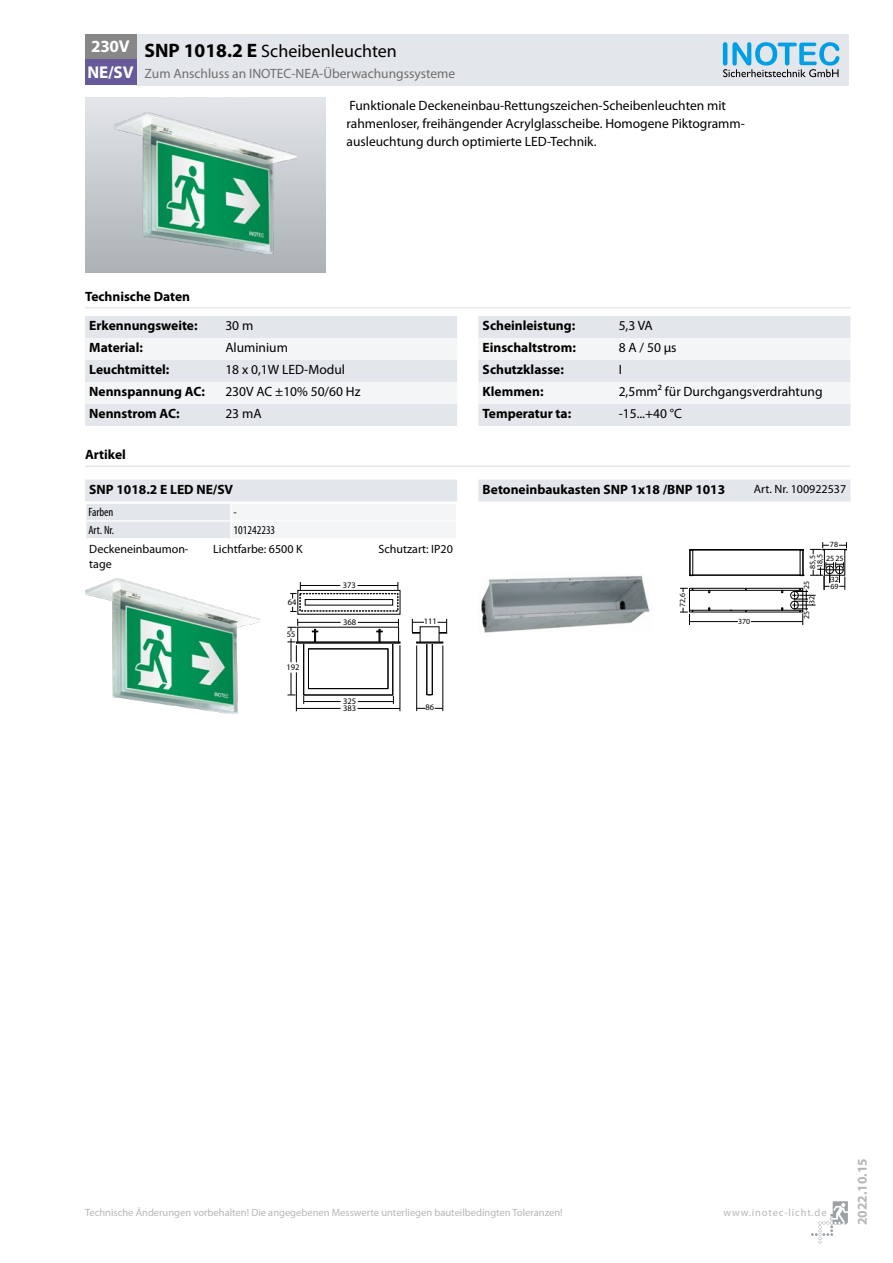
<style>
.page{position:relative;width:893px;height:1263px;background:#fff}
.page>*{position:absolute;margin:0;border:0;box-sizing:border-box;transform-origin:0 0}
.t1{font:18px "Myriad Pro";color:#000}
.t2{font:700 17.1px/25.5px "Myriad Pro";letter-spacing:-.01em;color:#fff}
.t3{font:13.5px/18px "Myriad Pro";color:#000}
.t4{font:700 13.5px "Myriad Pro";color:#000}
.t5{font:13.5px "Myriad Pro";color:#706f6f}
.t6{font:700 13.5px "Myriad Pro";color:#b6b6ba}
.t7{font:12px/14.4px "Myriad Pro";color:#000}
.t8{font:condensed 12px "Myriad Pro";color:#000}
.t9{font:10.5px "Myriad Pro";color:#b6b6ba}
.t10{font:10.5px "Myriad Pro";letter-spacing:.08em;color:#b6b6ba}
.t11{font:8.55px "Myriad";color:#000}
.t12{font:8.4px "Myriad";color:#000}
.t13{font:7.95px/7.4px "Myriad";color:#000}
.s1{font-weight:700;font-size:19.5px}
</style>
<div class="page">
<svg style="left:811px;top:1201px;width:37px;height:43px"></svg>
<div style="left:85px;top:98px;width:240px;height:174px;background:linear-gradient(to bottom,#e3e5e9,#acb1b5)"></div>
<img style="left:114px;top:113px;width:182px;height:140px">
<svg style="left:85px;top:316px;width:372px;height:110px"></svg>
<svg style="left:478px;top:316px;width:372px;height:110px"></svg>
<hr style="left:85px;top:307px;width:765px;height:1px;background:#e3e6ea">
<hr style="left:85px;top:465px;width:765px;height:2px;background:#e3e6ea">
<img style="left:85px;top:578px;width:174px;height:135px">
<svg style="left:307px;top:662px;width:82px;height:28px"></svg>
<div style="left:303px;top:643px;width:90px;height:52px;border:1px solid #000"></div>
<svg style="left:416px;top:642px;width:27px;height:53px"></svg>
<svg style="left:412px;top:619px;width:12px;height:14px"></svg>
<svg style="left:437px;top:619px;width:10px;height:14px"></svg>
<hr style="left:443px;top:645px;width:1px;height:66px;background:#000">
<hr style="left:416px;top:645px;width:1px;height:66px;background:#000">
<svg style="left:287px;top:673px;width:9px;height:23px"></svg>
<hr style="left:358px;top:708px;width:42px;height:1px;background:#000">
<hr style="left:296px;top:708px;width:45px;height:1px;background:#000">
<hr style="left:296px;top:672px;width:1px;height:39px;background:#000">
<hr style="left:400px;top:645px;width:1px;height:66px;background:#000">
<hr style="left:358px;top:701px;width:35px;height:1px;background:#000">
<hr style="left:304px;top:701px;width:37px;height:1px;background:#000">
<div style="left:308px;top:649px;width:80px;height:40px;background:#fff"></div>
<div style="left:308px;top:649px;width:80px;height:40px;border:1px solid #000"></div>
<svg style="left:287px;top:582px;width:113px;height:80px"></svg>
<div style="left:300px;top:593px;width:98px;height:18px;border:1px dashed #000"></div>
<svg style="left:85px;top:480px;width:372px;height:58px"></svg>
<hr style="left:85px;top:502px;width:146px;height:2px;background:#fff">
<hr style="left:231px;top:502px;width:226px;height:2px;background:#fff">
<hr style="left:85px;top:520px;width:146px;height:2px;background:#fff">
<hr style="left:231px;top:520px;width:226px;height:2px;background:#fff">
<div style="left:478px;top:480px;width:372px;height:22px;background:#e3e6ea"></div>
<img style="left:481px;top:575px;width:169px;height:57px">
<div style="left:790px;top:591px;width:8px;height:8px;border:1px solid #000;border-radius:50%"></div>
<div style="left:790px;top:601px;width:8px;height:8px;border:1px solid #000;border-radius:50%"></div>
<hr style="left:751px;top:621px;width:52px;height:1px;background:#000">
<hr style="left:689px;top:621px;width:49px;height:1px;background:#000">
<div style="left:689px;top:588px;width:114px;height:24px;border:1px solid #000"></div>
<hr style="left:693px;top:590px;width:106px;height:1px;background:#000">
<svg style="left:680px;top:608px;width:13px;height:17px"></svg>
<svg style="left:680px;top:588px;width:13px;height:4px"></svg>
<hr style="left:689px;top:610px;width:43px;height:1px;background:#000">
<hr style="left:730px;top:610px;width:73px;height:1px;background:#000">
<hr style="left:693px;top:575px;width:107px;height:1px;background:#000">
<hr style="left:690px;top:549px;width:113px;height:1px;background:#000">
<hr style="left:690px;top:550px;width:113px;height:1px;background:#000">
<svg style="left:792px;top:542px;width:55px;height:83px"></svg>
<svg style="left:689px;top:549px;width:4px;height:27px"></svg>
<div style="left:136px;top:34px;width:712px;height:51px;background:#e3e6ea"></div>
<div style="left:85px;top:34px;width:51px;height:26px;background:#878787"></div>
<div style="left:85px;top:60px;width:51px;height:25px;background:#685999"></div>
<svg style="left:723px;top:42px;width:116px;height:35px"></svg>
<p class="t2" style="left:88px;top:33px;width:48px">230V<br>NE/SV</p>
<h1 class="t1" style="left:145px;top:40px;width:254px"><span class="s1">SNP 1018.2 E</span> Scheibenleuchten</h1>
<p class="t5" style="left:145px;top:65px;width:312px">Zum Anschluss an INOTEC-NEA-Überwachungssysteme</p>
<p class="t3" style="left:347px;top:96px;width:400px">Funktionale Deckeneinbau-Rettungszeichen-Scheibenleuchten mit rahmenloser, freihängender Acrylglasscheibe. Homogene Piktogramm&shy;ausleuchtung durch optimierte LED-Technik.</p>
<p class="t4" style="left:85px;top:287px;width:107px">Technische Daten</p>
<p class="t4" style="left:89px;top:317px;width:110px">Erkennungsweite:</p>
<p class="t3" style="left:225px;top:317px;width:29px">30 m</p>
<p class="t4" style="left:89px;top:339px;width:55px">Material:</p>
<p class="t3" style="left:225px;top:339px;width:64px">Aluminium</p>
<p class="t4" style="left:89px;top:361px;width:82px">Leuchtmittel:</p>
<p class="t3" style="left:225px;top:361px;width:121px">18 x 0,1W LED-Modul</p>
<p class="t4" style="left:89px;top:383px;width:117px">Nennspannung AC:</p>
<p class="t3" style="left:225px;top:383px;width:137px">230V AC ±10% 50/60 Hz</p>
<p class="t4" style="left:89px;top:405px;width:92px">Nennstrom AC:</p>
<p class="t3" style="left:225px;top:405px;width:38px">23 mA</p>
<p class="t4" style="left:85px;top:446px;width:42px">Artikel</p>
<p class="t4" style="left:89px;top:481px;width:145px">SNP 1018.2 E LED NE/SV</p>
<p class="t8" style="left:88px;top:505px;width:27px">Farben</p>
<p class="t8" style="left:234px;top:505px;width:5px">-</p>
<p class="t8" style="left:88px;top:523px;width:27px">Art. Nr.</p>
<p class="t8" style="left:234px;top:523px;width:43px">101242233</p>
<p class="t7" style="left:89px;top:542px;width:101px">Deckeneinbaumon&shy;tage</p>
<p class="t7" style="left:213px;top:542px;width:91px">Lichtfarbe: 6500 K</p>
<p class="t7" style="left:379px;top:542px;width:76px">Schutzart: IP20</p>
<p class="t11" style="left:288px;top:598px;width:10px">64</p>
<p class="t12" style="left:287px;top:630px;width:10px">55</p>
<p class="t11" style="left:286px;top:663px;width:15px">192</p>
<p class="t11" style="left:343px;top:580px;width:15px">373</p>
<p class="t11" style="left:343px;top:617px;width:15px">368</p>
<p class="t11" style="left:424px;top:617px;width:15px">111</p>
<p class="t11" style="left:343px;top:697px;width:15px">325</p>
<p class="t11" style="left:343px;top:703px;width:15px">383</p>
<p class="t11" style="left:426px;top:703px;width:10px">86</p>
<p class="t4" style="left:483px;top:317px;width:94px">Scheinleistung:</p>
<p class="t3" style="left:619px;top:317px;width:36px">5,3 VA</p>
<p class="t4" style="left:483px;top:339px;width:95px">Einschaltstrom:</p>
<p class="t3" style="left:619px;top:339px;width:59px">8 A / 50 µs</p>
<p class="t4" style="left:483px;top:361px;width:83px">Schutzklasse:</p>
<p class="t3" style="left:619px;top:361px;width:5px">I</p>
<p class="t4" style="left:483px;top:383px;width:62px">Klemmen:</p>
<p class="t3" style="left:619px;top:383px;width:205px">2,5mm² für Durchgangsverdrahtung</p>
<p class="t4" style="left:483px;top:405px;width:90px">Temperatur ta:</p>
<p class="t3" style="left:619px;top:405px;width:65px">-15...+40 °C</p>
<p class="t4" style="left:483px;top:481px;width:244px">Betoneinbaukasten SNP 1x18 /BNP 1013</p>
<p class="t7" style="left:754px;top:481px;width:94px">Art. Nr. 100922537</p>
<p class="t13" style="left:830px;top:541px;width:10px">78</p>
<p class="t13" style="left:809px;top:569px;width:16px;rotate:-90deg">85,5<br>18,5</p>
<p class="t13" style="left:826px;top:555px;width:19px">25 25</p>
<p class="t13" style="left:679px;top:607px;width:15px;rotate:-90deg">72,6</p>
<p class="t13" style="left:738px;top:618px;width:14px">370</p>
<p class="t13" style="left:803px;top:589px;width:10px;rotate:-90deg">25</p>
<p class="t13" style="left:809px;top:604px;width:10px;rotate:-90deg">32</p>
<p class="t13" style="left:803px;top:619px;width:10px;rotate:-90deg">25</p>
<p class="t13" style="left:831px;top:576px;width:10px">32</p>
<p class="t13" style="left:830px;top:583px;width:10px">69</p>
<p class="t9" style="left:85px;top:1205px;width:479px">Technische Änderungen vorbehalten! Die angegebenen Messwerte unterliegen bauteilbedingten Toleranzen!</p>
<p class="t10" style="left:723px;top:1205px;width:105px">www.inotec-licht.de</p>
<p class="t6" style="left:854px;top:1225px;width:68px;rotate:-90deg">2022.10.15</p>
</div>
